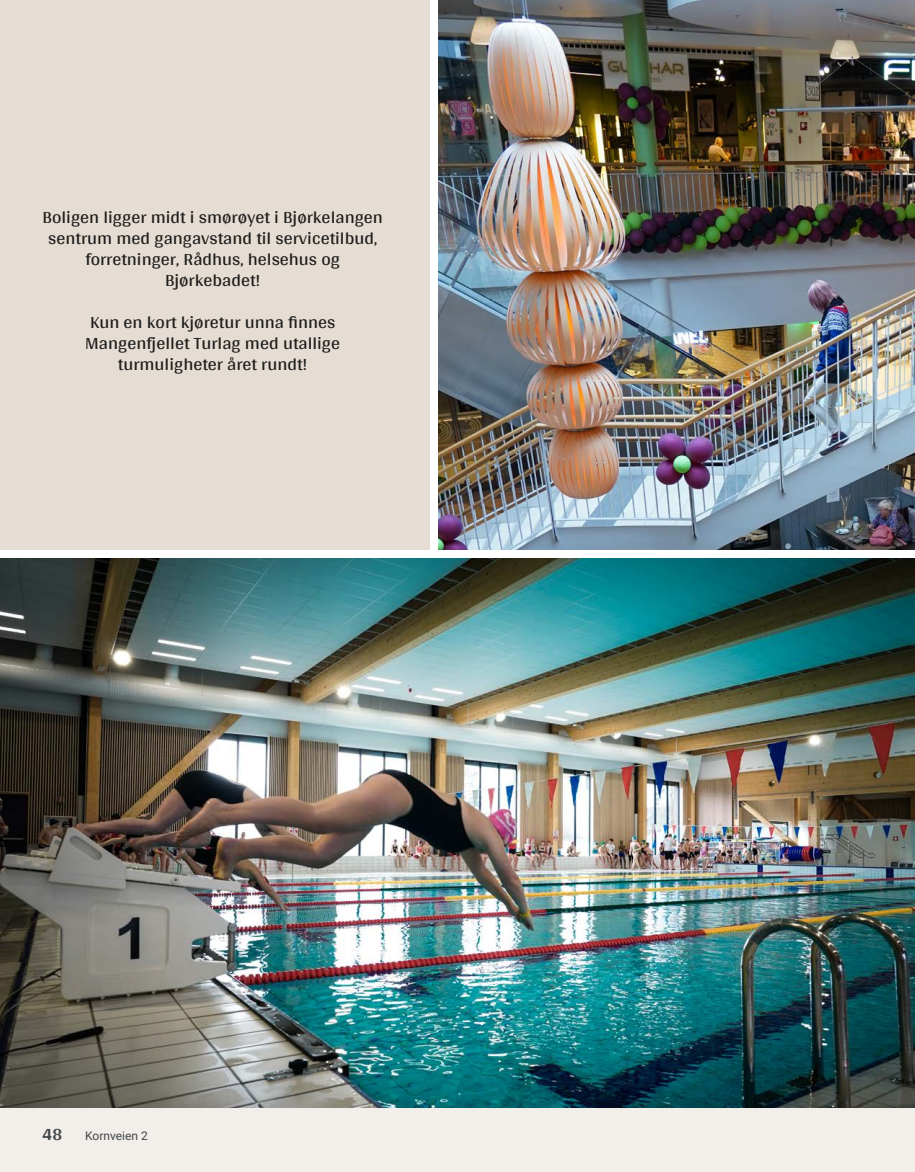
<style>
.page{position:relative;width:915px;height:1172px;background:#fff}
.page>*{position:absolute;margin:0;border:0;box-sizing:border-box;transform-origin:0 0}
.t1{font:18px/21px "Arya";color:#1d1d1b;text-align:center}
.t2{font:700 18px "Arya";color:#414749}
.t3{font:12px "Roboto Vitec";color:#414749}
</style>
<div class="page">
<img style="left:0;top:558px;width:914px;height:550px">
<img style="left:438px;top:0;width:476px;height:550px">
<div style="left:0;top:1108px;width:914px;height:64px;background:#f2eeea"></div>
<div style="left:0;top:0;width:429px;height:550px;background:#e5dcd4"></div>
<hr style="left:914px;top:1108px;width:1px;height:64px;background:#f2eeea">
<p class="t1" style="left:43px;top:206px;width:341px">Boligen ligger midt i smørøyet i Bjørkelangen sentrum med gangavstand til servicetilbud, forretninger, Rådhus, helsehus og Bjørkebadet!</p>
<p class="t1" style="left:85px;top:311px;width:256px">Kun en kort kjøretur unna finnes<br>Mangenfjellet Turlag med utallige turmuligheter året rundt!</p>
<p class="t2" style="left:43px;top:1123px;width:21px">48</p>
<p class="t3" style="left:85px;top:1127px;width:64px">Kornveien 2</p>
</div>
